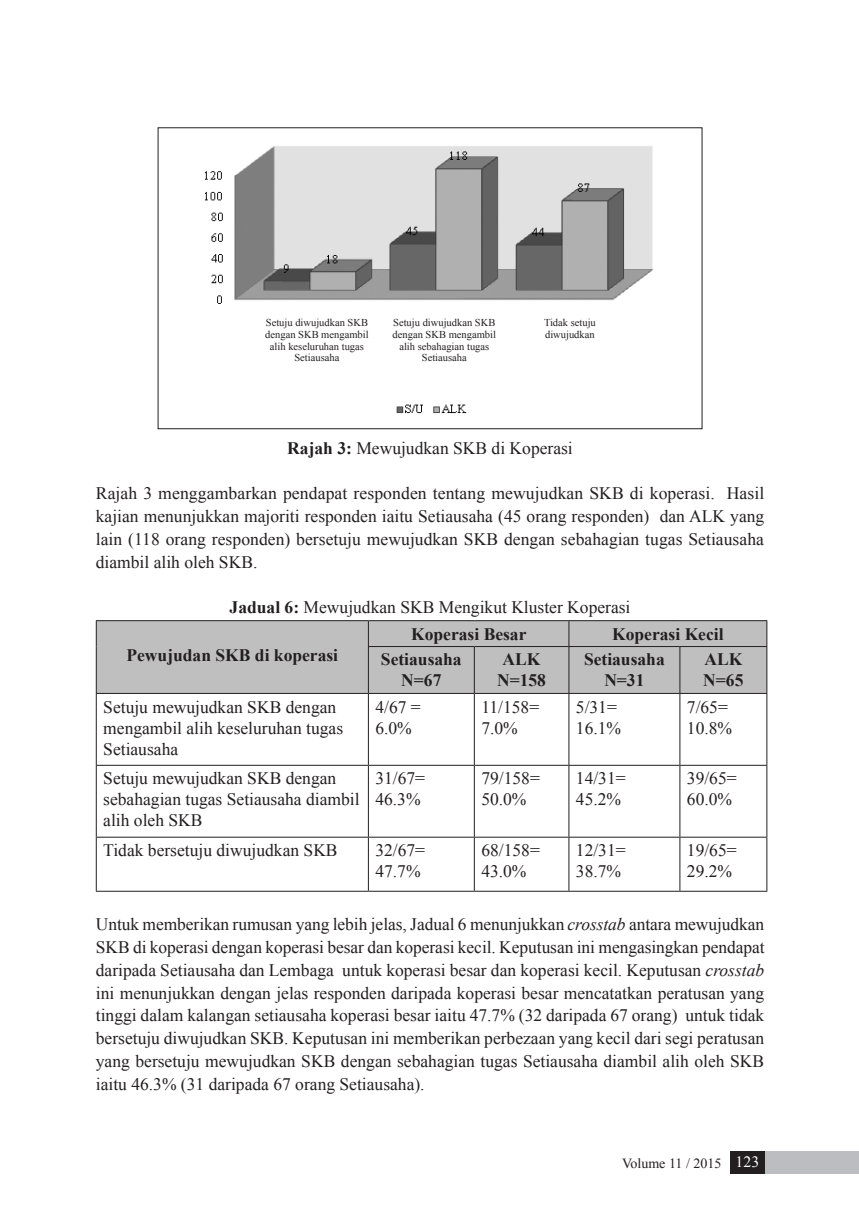
<style>
.page{position:relative;width:859px;height:1226px;background:#fff}
.page>*{position:absolute;margin:0;border:0;box-sizing:border-box;transform-origin:0 0}
.t1{font:17.5px/22.8px "Times New Roman";color:#231f20;text-align:justify}
.t2{font:700 17.5px "Times New Roman";color:#231f20}
.t3{font:14px "Times New Roman";color:#231f20}
.t4{font:10.5px/11.5px "Times New Roman";color:#231f20;text-align:center}
.s1{font-weight:700}
.s2{font-style:italic}
.s3{font-size:15.75px;color:#fff}
</style>
<div class="page">
<div style="left:729px;top:1150px;width:35px;height:23px;background:#231f20"></div>
<div style="left:764px;top:1150px;width:94px;height:23px;background:#bcbdc0"></div>
<div style="left:97px;top:621px;width:669px;height:72px;background:#bfbfbf"></div>
<hr style="left:96px;top:620px;width:272px;height:1px;background:#231f20">
<svg style="left:96px;top:621px;width:1px;height:25px"></svg>
<hr style="left:368px;top:620px;width:106px;height:1px;background:#231f20">
<svg style="left:368px;top:621px;width:1px;height:25px"></svg>
<hr style="left:474px;top:620px;width:94px;height:1px;background:#231f20">
<hr style="left:568px;top:620px;width:111px;height:1px;background:#231f20">
<svg style="left:568px;top:621px;width:1px;height:25px"></svg>
<hr style="left:679px;top:620px;width:88px;height:1px;background:#231f20">
<svg style="left:766px;top:621px;width:1px;height:25px"></svg>
<hr style="left:96px;top:646px;width:1px;height:47px;background:#231f20">
<hr style="left:368px;top:646px;width:106px;height:1px;background:#231f20">
<hr style="left:368px;top:647px;width:1px;height:46px;background:#231f20">
<hr style="left:474px;top:646px;width:94px;height:1px;background:#231f20">
<hr style="left:473px;top:647px;width:1px;height:46px;background:#231f20">
<hr style="left:568px;top:646px;width:111px;height:1px;background:#231f20">
<hr style="left:568px;top:647px;width:1px;height:46px;background:#231f20">
<hr style="left:679px;top:646px;width:88px;height:1px;background:#231f20">
<hr style="left:679px;top:647px;width:1px;height:46px;background:#231f20">
<hr style="left:766px;top:647px;width:1px;height:46px;background:#231f20">
<hr style="left:96px;top:693px;width:272px;height:1px;background:#231f20">
<hr style="left:96px;top:693px;width:1px;height:71px;background:#231f20">
<hr style="left:368px;top:693px;width:106px;height:1px;background:#231f20">
<hr style="left:368px;top:693px;width:1px;height:71px;background:#231f20">
<hr style="left:474px;top:693px;width:94px;height:1px;background:#231f20">
<hr style="left:473px;top:693px;width:1px;height:71px;background:#231f20">
<hr style="left:568px;top:693px;width:111px;height:1px;background:#231f20">
<hr style="left:568px;top:693px;width:1px;height:71px;background:#231f20">
<hr style="left:679px;top:693px;width:88px;height:1px;background:#231f20">
<hr style="left:679px;top:693px;width:1px;height:71px;background:#231f20">
<hr style="left:766px;top:693px;width:1px;height:71px;background:#231f20">
<hr style="left:96px;top:764px;width:272px;height:1px;background:#231f20">
<hr style="left:96px;top:765px;width:1px;height:71px;background:#231f20">
<hr style="left:368px;top:764px;width:106px;height:1px;background:#231f20">
<hr style="left:368px;top:765px;width:1px;height:71px;background:#231f20">
<hr style="left:474px;top:764px;width:94px;height:1px;background:#231f20">
<hr style="left:473px;top:765px;width:1px;height:71px;background:#231f20">
<hr style="left:568px;top:764px;width:111px;height:1px;background:#231f20">
<hr style="left:568px;top:765px;width:1px;height:71px;background:#231f20">
<hr style="left:679px;top:764px;width:88px;height:1px;background:#231f20">
<hr style="left:679px;top:765px;width:1px;height:71px;background:#231f20">
<hr style="left:766px;top:765px;width:1px;height:71px;background:#231f20">
<hr style="left:96px;top:836px;width:272px;height:1px;background:#231f20">
<hr style="left:96px;top:837px;width:1px;height:53px;background:#231f20">
<hr style="left:368px;top:836px;width:106px;height:1px;background:#231f20">
<hr style="left:368px;top:837px;width:1px;height:53px;background:#231f20">
<hr style="left:474px;top:836px;width:94px;height:1px;background:#231f20">
<hr style="left:473px;top:837px;width:1px;height:53px;background:#231f20">
<hr style="left:568px;top:836px;width:111px;height:1px;background:#231f20">
<hr style="left:568px;top:837px;width:1px;height:53px;background:#231f20">
<hr style="left:679px;top:836px;width:88px;height:1px;background:#231f20">
<hr style="left:679px;top:837px;width:1px;height:53px;background:#231f20">
<hr style="left:766px;top:837px;width:1px;height:53px;background:#231f20">
<hr style="left:96px;top:890px;width:272px;height:1px;background:#231f20">
<hr style="left:368px;top:890px;width:106px;height:1px;background:#231f20">
<hr style="left:474px;top:890px;width:94px;height:1px;background:#231f20">
<hr style="left:568px;top:890px;width:111px;height:1px;background:#231f20">
<hr style="left:679px;top:890px;width:88px;height:1px;background:#231f20">
<img style="left:204px;top:146px;width:450px;height:268px">
<div style="left:158px;top:127px;width:544px;height:302px;border:1px solid #231f20"></div>
<p class="t4" style="left:265px;top:317px;width:105px">Setuju diwujudkan SKB dengan SKB mengambil alih keseluruhan tugas<br>Setiausaha</p>
<p class="t4" style="left:392px;top:317px;width:105px">Setuju diwujudkan SKB dengan SKB mengambil alih sebahagian tugas<br>Setiausaha</p>
<p class="t4" style="left:543px;top:317px;width:53px">Tidak setuju</p>
<p class="t4" style="left:545px;top:328px;width:51px">diwujudkan</p>
<p class="t1" style="left:287px;top:436px;width:287px"><span class="s1">Rajah 3:</span> Mewujudkan SKB di Koperasi</p>
<p class="t1" style="left:96px;top:482px;width:669px">Rajah 3 menggambarkan pendapat responden tentang mewujudkan SKB di koperasi. Hasil kajian menunjukkan majoriti responden iaitu Setiausaha (45 orang responden) dan ALK yang lain (118 orang responden) bersetuju mewujudkan SKB dengan sebahagian tugas Setiausaha diambil alih oleh SKB.</p>
<p class="t1" style="left:229px;top:595px;width:402px"><span class="s1">Jadual 6:</span> Mewujudkan SKB Mengikut Kluster Koperasi</p>
<p class="t2" style="left:126px;top:642px;width:213px">Pewujudan SKB di koperasi</p>
<p class="t2" style="left:411px;top:621px;width:117px">Koperasi Besar</p>
<p class="t2" style="left:612px;top:621px;width:113px">Koperasi Kecil</p>
<p class="t2" style="left:381px;top:647px;width:82px">Setiausaha</p>
<p class="t2" style="left:401px;top:668px;width:42px">N=67</p>
<p class="t2" style="left:583px;top:647px;width:82px">Setiausaha</p>
<p class="t2" style="left:604px;top:668px;width:42px">N=31</p>
<p class="t2" style="left:502px;top:647px;width:39px">ALK</p>
<p class="t2" style="left:497px;top:668px;width:50px">N=158</p>
<p class="t2" style="left:704px;top:647px;width:39px">ALK</p>
<p class="t2" style="left:703px;top:668px;width:42px">N=65</p>
<p class="t1" style="left:103px;top:696px;width:241px;line-height:21px;text-align:left">Setuju mewujudkan SKB dengan mengambil alih keseluruhan tugas<br>Setiausaha</p>
<p class="t1" style="left:375px;top:695px;width:47px">4/67 =</p>
<p class="t1" style="left:375px;top:716px;width:38px">6.0%</p>
<p class="t1" style="left:103px;top:767px;width:258px;line-height:21px;text-align:left">Setuju mewujudkan SKB dengan sebahagian tugas Setiausaha diambil alih oleh SKB</p>
<p class="t1" style="left:375px;top:766px;width:51px">31/67=</p>
<p class="t1" style="left:375px;top:787px;width:47px">46.3%</p>
<p class="t1" style="left:103px;top:838px;width:236px">Tidak bersetuju diwujudkan SKB</p>
<p class="t1" style="left:375px;top:838px;width:51px">32/67=</p>
<p class="t1" style="left:375px;top:859px;width:47px">47.7%</p>
<p class="t1" style="left:481px;top:695px;width:59px">11/158=</p>
<p class="t1" style="left:481px;top:716px;width:38px">7.0%</p>
<p class="t1" style="left:575px;top:695px;width:42px">5/31=</p>
<p class="t1" style="left:575px;top:716px;width:47px">16.1%</p>
<p class="t1" style="left:481px;top:766px;width:60px">79/158=</p>
<p class="t1" style="left:481px;top:787px;width:47px">50.0%</p>
<p class="t1" style="left:575px;top:766px;width:51px">14/31=</p>
<p class="t1" style="left:575px;top:787px;width:47px">45.2%</p>
<p class="t1" style="left:481px;top:838px;width:60px">68/158=</p>
<p class="t1" style="left:481px;top:859px;width:47px">43.0%</p>
<p class="t1" style="left:575px;top:838px;width:51px">12/31=</p>
<p class="t1" style="left:575px;top:859px;width:47px">38.7%</p>
<p class="t1" style="left:686px;top:695px;width:42px">7/65=</p>
<p class="t1" style="left:686px;top:716px;width:47px">10.8%</p>
<p class="t1" style="left:686px;top:766px;width:51px">39/65=</p>
<p class="t1" style="left:686px;top:787px;width:47px">60.0%</p>
<p class="t1" style="left:686px;top:838px;width:51px">19/65=</p>
<p class="t1" style="left:686px;top:859px;width:47px">29.2%</p>
<p class="t1" style="left:96px;top:912px;width:670px">Untuk memberikan rumusan yang lebih jelas, Jadual 6 menunjukkan <span class="s2">crosstab</span> antara mewujudkan SKB di koperasi dengan koperasi besar dan koperasi kecil. Keputusan ini mengasingkan pendapat daripada Setiausaha dan Lembaga untuk koperasi besar dan koperasi kecil. Keputusan <span class="s2">crosstab </span>ini menunjukkan dengan jelas responden daripada koperasi besar mencatatkan peratusan yang tinggi dalam kalangan setiausaha koperasi besar iaitu 47.7% (32 daripada 67 orang) untuk tidak bersetuju diwujudkan SKB. Keputusan ini memberikan perbezaan yang kecil dari segi peratusan yang bersetuju mewujudkan SKB dengan sebahagian tugas Setiausaha diambil alih oleh SKB iaitu 46.3% (31 daripada 67 orang Setiausaha).</p>
<p class="t3" style="left:622px;top:1153px;width:138px">Volume 11 / 2015 <span class="s3">123</span></p>
</div>
